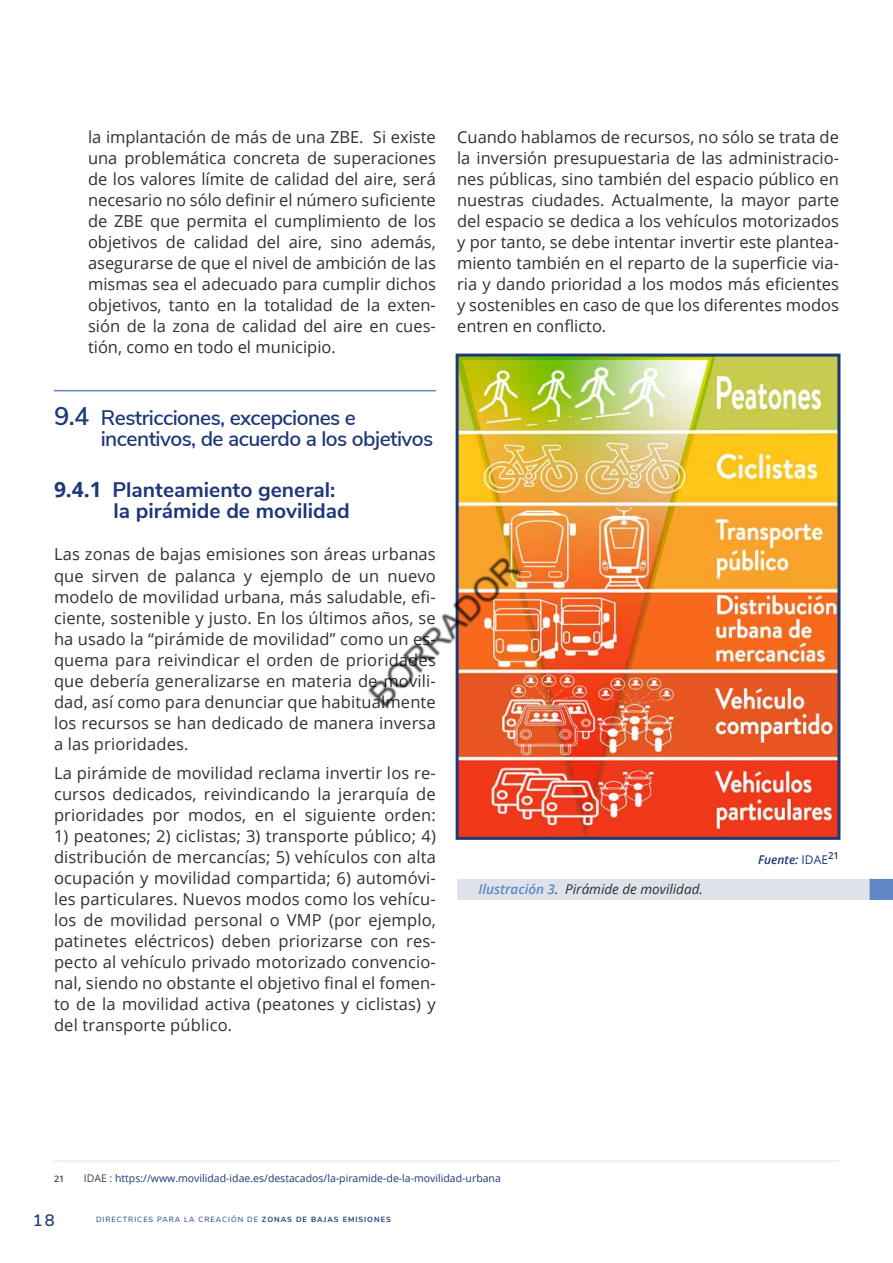
<style>
.page{position:relative;width:893px;height:1263px;background:#fff}
.page>*{position:absolute;margin:0;border:0;box-sizing:border-box;transform-origin:0 0}
.t1{font:600 21px/21px "Nunito Sans";letter-spacing:-.025em;color:#1d3878}
.t2{font:700 21px/21px "Nunito Sans";color:#1d3878}
.t3{font:16.5px/21px "Open Sans";letter-spacing:.01em;color:#303030;text-align:justify}
.t4{font:600 16.5px "Nunito Sans";color:#1d3878}
.t5{font:italic 13.5px "Open Sans";color:#303030}
.t6{font:italic 600 12px "Open Sans";color:#1d3878}
.t7{font:10.5px "Open Sans";color:#1d3878}
.t8{font:600 9.6px "Open Sans";color:#1d3878}
.t9{font:600 9px "Open Sans";color:#424242}
.t10{font:7.5px "Nunito Sans";letter-spacing:.13em;color:#1d3878}
.s1{font-size:25.5px}
.s2{font-family:"Open Sans"}
.s3{font-weight:600;color:#6186c5}
.s4{font-weight:400;font-style:normal}
.s5{color:#424242}
.s6{font-weight:700}
</style>
<div class="page">
<hr style="left:54px;top:390px;width:382px;height:1px;background:#6186c5">
<hr style="left:54px;top:1161px;width:785px;height:1px;background:#e8e1d6">
<div style="left:457px;top:879px;width:436px;height:21px;background:#dfe2eb"></div>
<div style="left:870px;top:879px;width:23px;height:21px;background:#6186c5"></div>
<img style="left:460px;top:358px;width:376px;height:478px">
<div style="left:456px;top:354px;width:384px;height:486px;border:3px solid #1d3878"></div>
<img style="left:367px;top:549px;width:160px;height:164px">
<p class="t3" style="left:88px;top:126px;width:349px">la implantación de más de una ZBE. Si existe una problemática concreta de superaciones de los valores límite de calidad del aire, será necesario no sólo definir el número suficiente de ZBE que permita el cumplimiento de los objetivos de calidad del aire, sino además, asegurarse de que el nivel de ambición de las mismas sea el adecuado para cumplir dichos objetivos, tanto en la totalidad de la exten&shy;sión de la zona de calidad del aire en cues&shy;tión, como en todo el municipio.</p>
<p class="t1" style="left:101px;top:406px;width:334px;text-indent:-47px"><span class="s1">9.4</span> Restricciones, excepciones e incentivos, de acuerdo a los objetivos</p>
<p class="t2" style="left:114px;top:478px;width:238px;text-indent:-60px"><span class="s2">9.4.1</span> Planteamiento general: la pirámide de movilidad</p>
<p class="t3" style="left:54px;top:544px;width:383px">Las zonas de bajas emisiones son áreas urbanas que sirven de palanca y ejemplo de un nuevo modelo de movilidad urbana, más saludable, efi&shy;ciente, sostenible y justo. En los últimos años, se ha usado la “pirámide de movilidad” como un es&shy;quema para reivindicar el orden de prioridades que debería generalizarse en materia de movili&shy;dad, así como para denunciar que habitualmente los recursos se han dedicado de manera inversa a las prioridades.</p>
<p class="t3" style="left:54px;top:762px;width:383px">La pirámide de movilidad reclama invertir los re&shy;cursos dedicados, reivindicando la jerarquía de prioridades por modos, en el siguiente orden:</p>
<p class="t3" style="left:54px;top:825px;width:383px">1) peatones; 2) ciclistas; 3) transporte público; 4) distribución de mercancías; 5) vehículos con alta ocupación y movilidad compartida; 6) automóvi&shy;les particulares. Nuevos modos como los vehícu&shy;los de movilidad personal o VMP (por ejemplo, patinetes eléctricos) deben priorizarse con res&shy;pecto al vehículo privado motorizado convencio&shy;nal, siendo no obstante el objetivo final el fomen&shy;to de la movilidad activa (peatones y ciclistas) y del transporte público.</p>
<p class="t3" style="left:457px;top:126px;width:383px">Cuando hablamos de recursos, no sólo se trata de la inversión presupuestaria de las administracio&shy;nes públicas, sino también del espacio público en nuestras ciudades. Actualmente, la mayor parte del espacio se dedica a los vehículos motorizados y por tanto, se debe intentar invertir este plantea&shy;miento también en el reparto de la superficie via&shy;ria y dando prioridad a los modos más eficientes y sostenibles en caso de que los diferentes modos entren en conflicto.</p>
<p class="t5" style="left:478px;top:879px;width:226px"><span class="s3">Ilustración 3</span>. Pirámide de movilidad.</p>
<p class="t8" style="left:828px;top:848px;width:12px">21</p>
<p class="t6" style="left:758px;top:851px;width:71px">Fuente: <span class="s4">IDAE</span></p>
<p class="t9" style="left:54px;top:1173px;width:12px">21</p>
<p class="t7" style="left:84px;top:1171px;width:419px"><span class="s5">IDAE :</span> https://www.movilidad-idae.es/destacados/la-piramide-de-la-movilidad-urbana</p>
<p class="t4" style="left:33px;top:1208px;width:23px">18</p>
<p class="t10" style="left:96px;top:1214px;width:296px">DIRECTRICES PARA LA CREACIÓN DE <span class="s6">ZONAS DE BAJAS EMISIONES</span></p>
</div>
